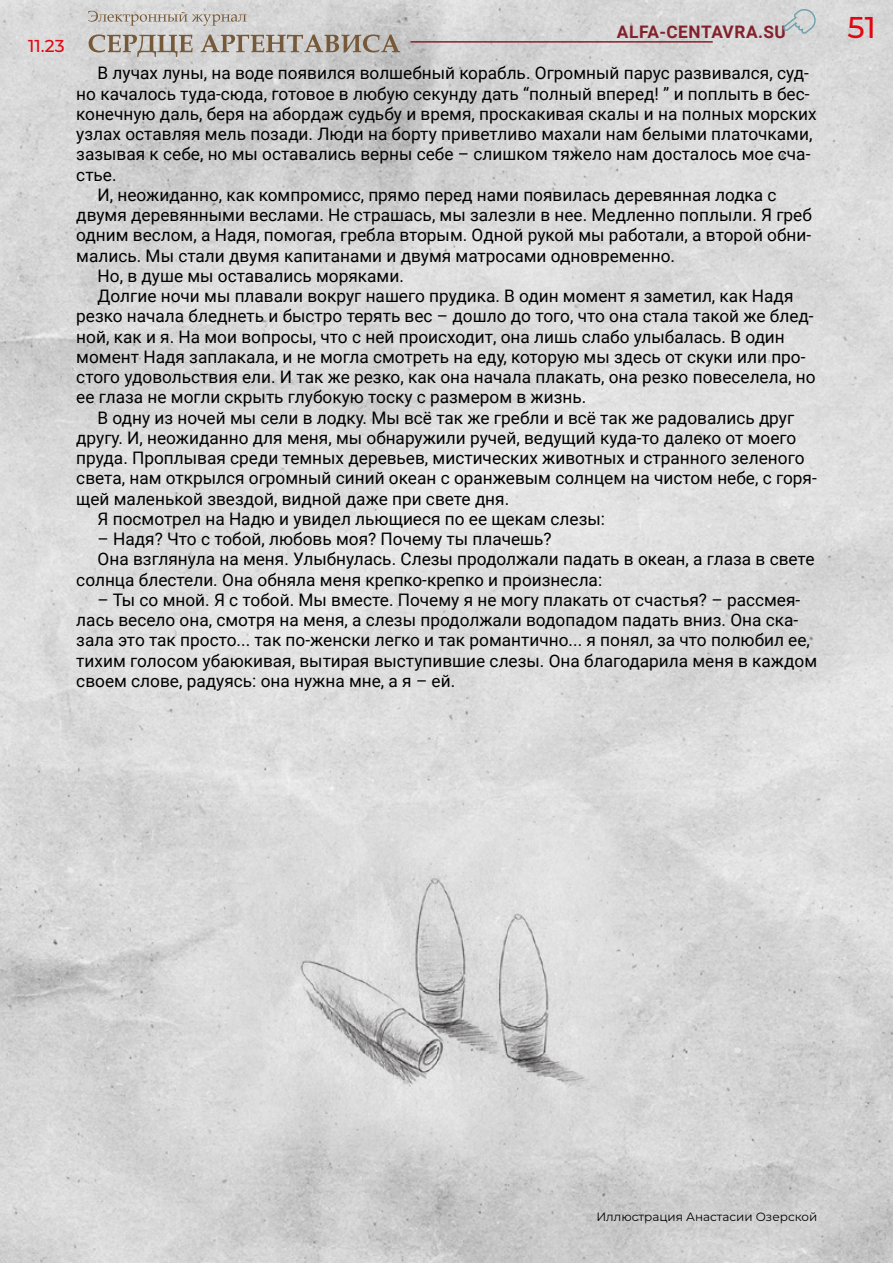
<style>
.page{position:relative;width:893px;height:1263px;background:#fff}
.page>*{position:absolute;margin:0;border:0;box-sizing:border-box;transform-origin:0 0}
.t1{font:500 30px "Montserrat";color:#e30613}
.t2{font:17.25px/20.2px "Roboto";color:#000}
.t3{font:700 17.25px "Roboto";letter-spacing:.035em;color:#83212c}
.t4{font:500 17.25px "Montserrat";color:#e30613}
.t5{font:12px "Montserrat";color:#000}
</style>
<div class="page">
<img style="left:0;top:0;width:893px;height:1263px">
<svg style="left:88px;top:11px;width:158px;height:15px;background:#c6c1bb"></svg>
<svg style="left:89px;top:34px;width:104px;height:23px;background:#b7aea4"></svg>
<svg style="left:201px;top:34px;width:199px;height:19px;background:#afa69a"></svg>
<hr style="left:410px;top:41px;width:303px;height:2px;background:#83212c">
<svg style="left:781px;top:6px;width:37px;height:29px"></svg>
<img style="left:227px;top:807px;width:402px;height:358px">
<p class="t4" style="left:28px;top:34px;width:38px">11.23</p>
<p class="t3" style="left:617px;top:20px;width:171px">ALFA-CENTAVRA.SU</p>
<h1 class="t1" style="left:847px;top:6px;width:30px">51</h1>
<p class="t2" style="left:98px;top:62px;width:713px">В лучах луны, на воде появился волшебный корабль. Огромный парус развивался, суд-</p>
<p class="t2" style="left:76px;top:83px;width:735px">но качалось туда-сюда, готовое в любую секунду дать “полный вперед! ” и поплыть в бес-</p>
<p class="t2" style="left:76px;top:103px;width:742px">конечную даль, беря на абордаж судьбу и время, проскакивая скалы и на полных морских</p>
<p class="t2" style="left:76px;top:123px;width:738px">узлах оставляя мель позади. Люди на борту приветливо махали нам белыми платочками,</p>
<p class="t2" style="left:76px;top:143px;width:736px">зазывая к себе, но мы оставались верны себе – слишком тяжело нам досталось мое сча-</p>
<p class="t2" style="left:76px;top:164px;width:42px">стье.</p>
<p class="t2" style="left:98px;top:184px;width:680px">И, неожиданно, как компромисс, прямо перед нами появилась деревянная лодка с</p>
<p class="t2" style="left:76px;top:204px;width:737px">двумя деревянными веслами. Не страшась, мы залезли в нее. Медленно поплыли. Я греб</p>
<p class="t2" style="left:76px;top:224px;width:736px">одним веслом, а Надя, помогая, гребла вторым. Одной рукой мы работали, а второй обни-</p>
<p class="t2" style="left:76px;top:245px;width:600px">мались. Мы стали двумя капитанами и двумя матросами одновременно.</p>
<p class="t2" style="left:98px;top:265px;width:308px">Но, в душе мы оставались моряками.</p>
<p class="t2" style="left:98px;top:285px;width:697px">Долгие ночи мы плавали вокруг нашего прудика. В один момент я заметил, как Надя</p>
<p class="t2" style="left:76px;top:305px;width:739px">резко начала бледнеть и быстро терять вес – дошло до того, что она стала такой же блед-</p>
<p class="t2" style="left:76px;top:326px;width:710px">ной, как и я. На мои вопросы, что с ней происходит, она лишь слабо улыбалась. В один</p>
<p class="t2" style="left:76px;top:346px;width:731px">момент Надя заплакала, и не могла смотреть на еду, которую мы здесь от скуки или про-</p>
<p class="t2" style="left:76px;top:366px;width:741px">стого удовольствия ели. И так же резко, как она начала плакать, она резко повеселела, но</p>
<p class="t2" style="left:76px;top:386px;width:512px">ее глаза не могли скрыть глубокую тоску с размером в жизнь.</p>
<p class="t2" style="left:98px;top:407px;width:698px">В одну из ночей мы сели в лодку. Мы всё так же гребли и всё так же радовались друг</p>
<p class="t2" style="left:76px;top:427px;width:722px">другу. И, неожиданно для меня, мы обнаружили ручей, ведущий куда-то далеко от моего</p>
<p class="t2" style="left:76px;top:447px;width:730px">пруда. Проплывая среди темных деревьев, мистических животных и странного зеленого</p>
<p class="t2" style="left:76px;top:467px;width:742px">света, нам открылся огромный синий океан с оранжевым солнцем на чистом небе, с горя-</p>
<p class="t2" style="left:76px;top:488px;width:434px">щей маленькой звездой, видной даже при свете дня.</p>
<p class="t2" style="left:98px;top:508px;width:509px">Я посмотрел на Надю и увидел льющиеся по ее щекам слезы:</p>
<p class="t2" style="left:98px;top:528px;width:456px">– Надя? Что с тобой, любовь моя? Почему ты плачешь?</p>
<p class="t2" style="left:98px;top:548px;width:718px">Она взглянула на меня. Улыбнулась. Слезы продолжали падать в океан, а глаза в свете</p>
<p class="t2" style="left:76px;top:569px;width:527px">солнца блестели. Она обняла меня крепко-крепко и произнесла:</p>
<p class="t2" style="left:76px;top:589px;width:742px;text-indent:21px">– Ты со мной. Я с тобой. Мы вместе. Почему я не могу плакать от счастья? – рассмея&shy;лась весело она, смотря на меня, а слезы продолжали водопадом падать вниз. Она ска&shy;зала это так просто... так по-женски легко и так романтично... я понял, за что полюбил ее, тихим голосом убаюкивая, вытирая выступившие слезы. Она благодарила меня в каждом своем слове, радуясь: она нужна мне, а я – ей.</p>
<p class="t5" style="left:596px;top:1208px;width:222px">Иллюстрация Анастасии Озерской</p>
</div>
